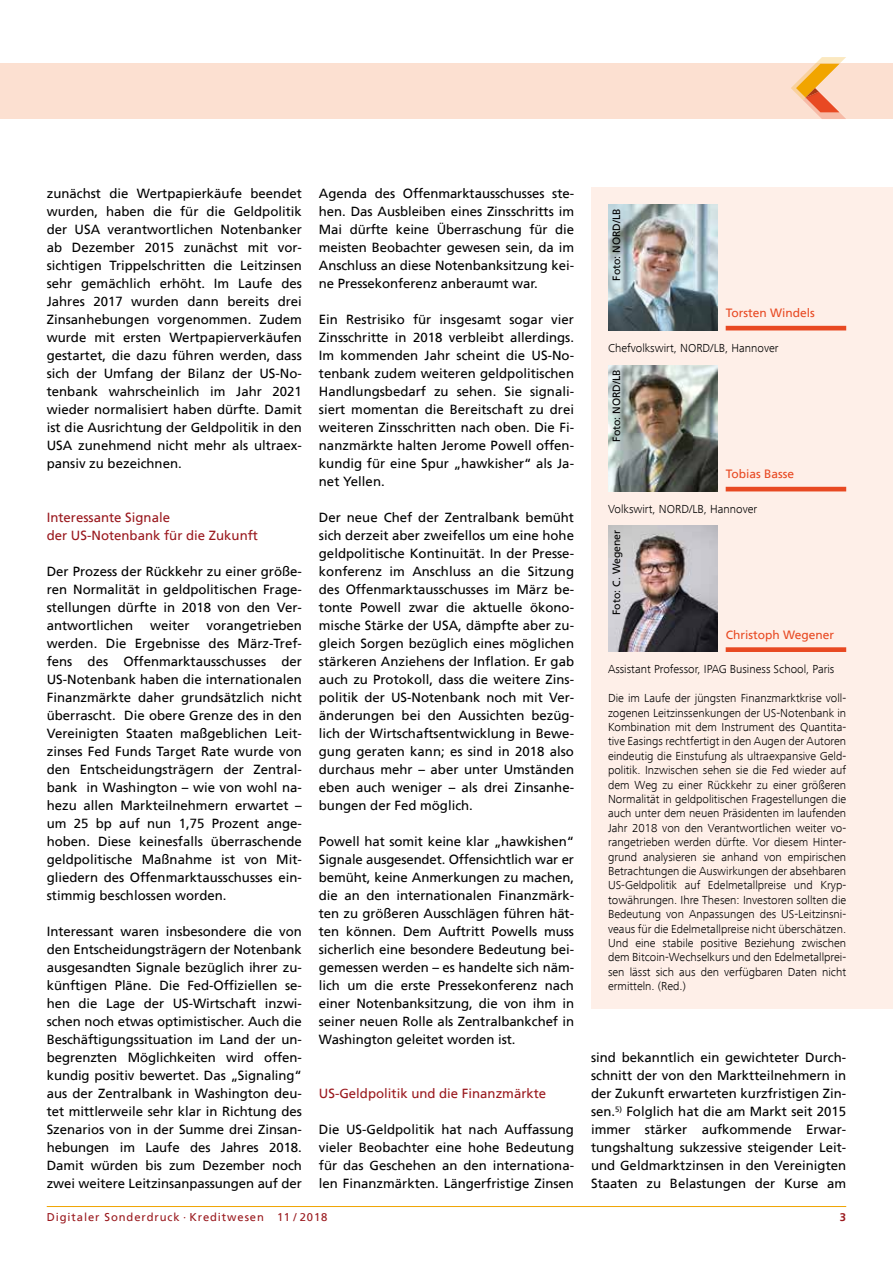
<style>
.page{position:relative;width:893px;height:1263px;background:#fff}
.page>*{position:absolute;margin:0;border:0;box-sizing:border-box;transform-origin:0 0}
.t1{font:13.2px/18px "Frutiger";color:#000;text-align:justify}
.t2{font:13.2px/18px "Frutiger";color:#9a191e}
.t3{font:300 12px/14.4px "Frutiger Next Com";color:#000;text-align:justify}
.t4{font:12px "Frutiger";color:#e84922}
.t5{font:11.25px "Frutiger";letter-spacing:.08em;color:#9a191e}
.t6{font:700 11.25px "Frutiger";color:#9a191e}
.t7{font:10.5px "Frutiger";color:#000}
</style>
<div class="page">
<hr style="left:47px;top:1206px;width:799px;height:1px;background:#f0a400">
<div style="left:0;top:64px;width:893px;height:55px;background:#fce0d1"></div>
<svg style="left:791px;top:57px;width:55px;height:62px"></svg>
<div style="left:591px;top:187px;width:302px;height:821px;background:#feefe8"></div>
<img style="left:608px;top:204px;width:109px;height:126px">
<hr style="left:726px;top:326px;width:120px;height:4px;background:#e84922">
<img style="left:608px;top:526px;width:109px;height:126px">
<div style="left:726px;top:647px;width:120px;height:5px;background:#e84922"></div>
<img style="left:608px;top:365px;width:109px;height:126px">
<hr style="left:726px;top:487px;width:120px;height:4px;background:#e84922">
<p class="t1" style="left:47px;top:185px;width:257px">zunächst die Wertpapierkäufe beendet wurden, haben die für die Geldpolitik der USA verantwortlichen Notenbanker ab Dezember 2015 zunächst mit vor&shy;sichtigen Trippelschritten die Leitzinsen sehr gemächlich erhöht. Im Laufe des Jahres 2017 wurden dann bereits drei Zinsanhebungen vorgenommen. Zudem wurde mit ersten Wertpapierverkäufen gestartet, die dazu führen werden, dass sich der Umfang der Bilanz der US-No&shy;tenbank wahrscheinlich im Jahr 2021 wieder normalisiert haben dürfte. Damit ist die Ausrichtung der Geldpolitik in den USA zunehmend nicht mehr als ultraex&shy;pansiv zu bezeichnen.</p>
<p class="t2" style="left:47px;top:509px;width:213px">Interessante Signale<br>der US-Notenbank für die Zukunft</p>
<p class="t1" style="left:47px;top:563px;width:257px">Der Prozess der Rückkehr zu einer größe&shy;ren Normalität in geldpolitischen Frage&shy;stellungen dürfte in 2018 von den Ver&shy;antwortlichen</p>
<p class="t1" style="left:47px;top:617px;width:257px;text-indent:160px">vorangetrieben werden. Die Ergebnisse des März-Tref&shy;fens des Offenmarktausschusses der US-Notenbank haben die internationalen Finanzmärkte daher grundsätzlich nicht überrascht. Die obere Grenze des in den Vereinigten Staaten maßgeblichen Leit&shy;zinses Fed Funds Target Rate wurde von den Entscheidungsträgern der Zentral&shy;bank in Washington – wie von wohl na&shy;hezu allen Markteilnehmern erwartet – um 25 bp auf nun 1,75 Prozent ange&shy;hoben. Diese keinesfalls überraschende geldpolitische Maßnahme ist von Mit&shy;gliedern des Offenmarktausschusses ein&shy;stimmig beschlossen worden.</p>
<p class="t1" style="left:47px;top:923px;width:257px">Interessant waren insbesondere die von den Entscheidungsträgern der Notenbank ausgesandten Signale bezüglich ihrer zu&shy;künftigen Pläne. Die Fed-Offiziellen se&shy;hen die Lage der US-Wirtschaft inzwi&shy;schen noch etwas optimistischer. Auch die Beschäftigungssituation im Land der un&shy;begrenzten Möglichkeiten wird offen&shy;kundig positiv bewertet. Das „Signaling“ aus der Zentralbank in Washington deu&shy;tet mittlerweile sehr klar in Richtung des Szenarios von in der Summe drei Zinsan&shy;hebungen im Laufe des Jahres 2018.<br>Damit würden bis zum Dezember noch zwei weitere Leitzinsanpassungen auf der</p>
<p class="t1" style="left:150px;top:617px;width:41px">weiter</p>
<p class="t1" style="left:319px;top:185px;width:257px">Agenda des Offenmarktausschusses ste&shy;hen. Das Ausbleiben eines Zinsschritts im Mai dürfte keine Überraschung für die meisten Beobachter gewesen sein, da im Anschluss an diese Notenbanksitzung kei&shy;ne Pressekonferenz anberaumt war.</p>
<p class="t1" style="left:319px;top:311px;width:257px">Ein Restrisiko für insgesamt sogar vier Zinsschritte in 2018 verbleibt allerdings.<br>Im kommenden Jahr scheint die US-No&shy;tenbank zudem weiteren geldpolitischen Handlungsbedarf zu sehen. Sie signali&shy;siert momentan die Bereitschaft zu drei weiteren Zinsschritten nach oben. Die Fi&shy;nanzmärkte halten Jerome Powell offen&shy;kundig für eine Spur „hawkisher“ als Ja&shy;net Yellen.</p>
<p class="t1" style="left:319px;top:509px;width:257px">Der neue Chef der Zentralbank bemüht sich derzeit aber zweifellos um eine hohe geldpolitische Kontinuität. In der Presse&shy;konferenz im Anschluss an die Sitzung des Offenmarktausschusses im März be&shy;tonte Powell zwar die aktuelle ökono&shy;mische Stärke der USA, dämpfte aber zu&shy;gleich Sorgen bezüglich eines möglichen stärkeren Anziehens der Inflation. Er gab auch zu Protokoll, dass die weitere Zins&shy;politik der US-Notenbank noch mit Ver&shy;änderungen bei den Aussichten bezüg&shy;lich der Wirtschaftsentwicklung in Bewe&shy;gung geraten kann; es sind in 2018 also durchaus mehr – aber unter Umständen eben auch weniger – als drei Zinsanhe&shy;bungen der Fed möglich.</p>
<p class="t1" style="left:319px;top:833px;width:257px">Powell hat somit keine klar „hawkishen“ Signale ausgesendet. Offensichtlich war er bemüht, keine Anmerkungen zu machen, die an den internationalen Finanzmärk&shy;ten zu größeren Ausschlägen führen hät&shy;ten können. Dem Auftritt Powells muss sicherlich eine besondere Bedeutung bei&shy;gemessen werden – es handelte sich näm&shy;lich um die erste Pressekonferenz nach einer Notenbanksitzung, die von ihm in seiner neuen Rolle als Zentralbankchef in Washington geleitet worden ist.</p>
<p class="t2" style="left:319px;top:1085px;width:229px">US-Geldpolitik und die Finanzmärkte</p>
<p class="t1" style="left:319px;top:1121px;width:257px">Die US-Geldpolitik hat nach Auffassung vieler Beobachter eine hohe Bedeutung für das Geschehen an den internationa&shy;len Finanzmärkten. Längerfristige Zinsen</p>
<p class="t7" style="left:612px;top:281px;width:74px;rotate:-90deg">Foto: NORD/LB</p>
<p class="t4" style="left:726px;top:308px;width:91px">Torsten Windels</p>
<p class="t3" style="left:608px;top:341px;width:172px">Chefvolkswirt, NORD/LB, Hannover</p>
<p class="t7" style="left:612px;top:442px;width:74px;rotate:-90deg">Foto: NORD/LB</p>
<p class="t4" style="left:726px;top:469px;width:70px">Tobias Basse</p>
<p class="t3" style="left:608px;top:502px;width:151px">Volkswirt, NORD/LB, Hannover</p>
<p class="t7" style="left:612px;top:615px;width:86px;rotate:-90deg">Foto: C. Wegener</p>
<p class="t4" style="left:726px;top:629px;width:110px">Christoph Wegener</p>
<p class="t3" style="left:608px;top:662px;width:228px">Assistant Professor, IPAG Business School, Paris</p>
<p class="t3" style="left:608px;top:691px;width:240px">Die im Laufe der jüngsten Finanzmarktkrise voll&shy;zogenen Leitzinssenkungen der US-Notenbank in Kombination mit dem Instrument des Quantita&shy;tive Easings rechtfertigt in den Augen der Autoren eindeutig die Einstufung als ultraexpansive Geld&shy;politik. Inzwischen sehen sie die Fed wieder auf dem Weg zu einer Rückkehr zu einer größeren Normalität in geldpolitischen Fragestellungen die auch unter dem neuen Präsidenten im laufenden Jahr 2018 von den Verantwortlichen weiter vo&shy;rangetrieben werden dürfte. Vor diesem Hinter&shy;grund analysieren sie anhand von empirischen Betrachtungen die Auswirkungen der absehbaren US-Geldpolitik auf Edelmetallpreise und Kryp&shy;towährungen. Ihre Thesen: Investoren sollten die Bedeutung von Anpassungen des US-Leitzinsni&shy;veaus für die Edelmetallpreise nicht überschätzen.<br>Und eine stabile positive Beziehung zwischen dem Bitcoin-Wechselkurs und den Edelmetallprei&shy;sen lässt sich aus den verfügbaren Daten nicht ermitteln. (Red.)</p>
<p class="t1" style="left:591px;top:1049px;width:257px">sind bekanntlich ein gewichteter Durch&shy;schnitt der von den Marktteilnehmern in der Zukunft erwarteten kurzfristigen Zin&shy;sen.<sup>5)</sup> Folglich hat die am Markt seit 2015 immer stärker aufkommende Erwar&shy;tungshaltung sukzessive steigender Leit&shy;und Geldmarktzinsen in den Vereinigten Staaten zu Belastungen der Kurse am</p>
<p class="t5" style="left:47px;top:1211px;width:282px">Digitaler Sonderdruck · Kreditwesen 11 / 2018</p>
<p class="t6" style="left:840px;top:1211px;width:8px">3</p>
</div>
